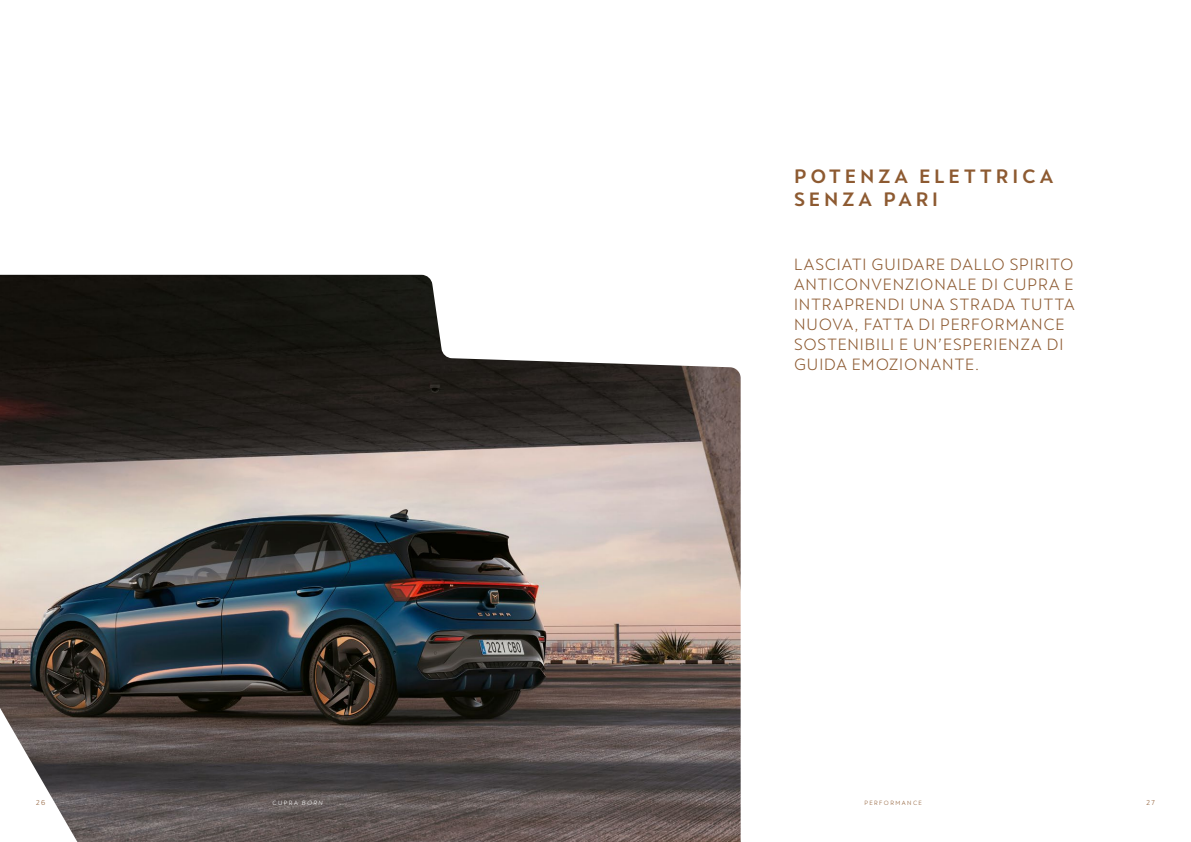
<style>
.page{position:relative;width:1191px;height:842px;background:#fff}
.page>*{position:absolute;margin:0;border:0;box-sizing:border-box;transform-origin:0 0}
.t1{font:500 19px/23px "Cupra";letter-spacing:.2em;color:#8d5a31}
.t2{font:16px/20px "Cupra";letter-spacing:.055em;color:#8d5a31}
.t3{font:7px "Cupra";color:#8d5a31}
.t4{font:6px "Cupra";letter-spacing:.235em;color:#8d5a31}
.t5{font:6px "Cupra";letter-spacing:.235em;color:#fbfcfc}
.s1{font-style:italic}
</style>
<div class="page">
<img style="left:0;top:275px;width:740px;height:567px">
<p class="t1" style="left:794px;top:165px;width:261px">POTENZA ELETTRICA<br>SENZA PARI</p>
<p class="t2" style="left:794px;top:251px;width:282px">LASCIATI GUIDARE DALLO SPIRITO<br>ANTICONVENZIONALE DI CUPRA E<br>INTRAPRENDI UNA STRADA TUTTA<br>NUOVA, FATTA DI PERFORMANCE<br>SOSTENIBILI E UN’ESPERIENZA DI<br>GUIDA EMOZIONANTE.</p>
<p class="t3" style="left:36px;top:796px;width:11px">26</p>
<p class="t3" style="left:1146px;top:796px;width:10px">27</p>
<p class="t5" style="left:272px;top:798px;width:52px">CUPRA <span class="s1">BORN</span></p>
<p class="t4" style="left:864px;top:798px;width:59px">PERFORMANCE</p>
</div>
